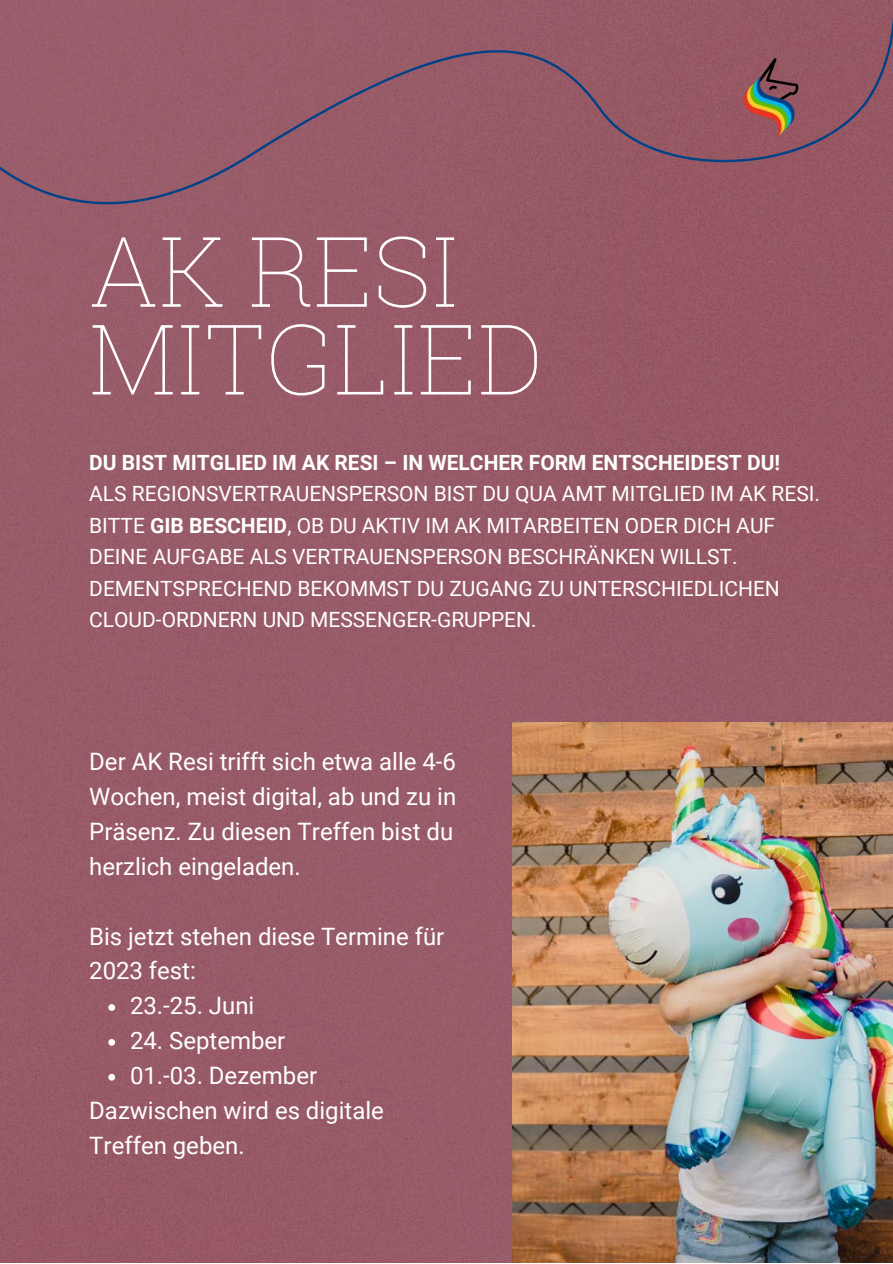
<style>
.page{position:relative;width:893px;height:1264px;background:#fff}
.page>*{position:absolute;margin:0;border:0;box-sizing:border-box;transform-origin:0 0}
.t1{font:100 97.35px/87.8px "Roboto Slab";color:#fff}
.t2{font:24px/34.8px "Roboto";color:#fff}
.t3{font:21px/31.5px "Roboto";color:#fff}
.t4{font:700 21px "Roboto";color:#fff}
.s1{font-weight:700}
</style>
<div class="page">
<div style="left:0;top:532px;width:892px;height:730px;background:#985b67"></div>
<div style="left:0;top:0;width:892px;height:532px;background:#985a67"></div>
<svg style="left:108px;top:1004px;width:7px;height:6px"></svg>
<svg style="left:108px;top:1039px;width:7px;height:6px"></svg>
<svg style="left:108px;top:1073px;width:7px;height:7px"></svg>
<img style="left:512px;top:722px;width:380px;height:540px">
<img style="left:715px;top:42px;width:111px;height:112px">
<h1 class="t1" style="left:89px;top:225px;width:456px">AK RESI<br>MITGLIED</h1>
<p class="t4" style="left:89px;top:450px;width:692px">DU BIST MITGLIED IM AK RESI – IN WELCHER FORM ENTSCHEIDEST DU!</p>
<p class="t3" style="left:89px;top:478px;width:732px">ALS REGIONSVERTRAUENSPERSON BIST DU QUA AMT MITGLIED IM AK RESI.<br>BITTE <span class="s1">GIB BESCHEID</span>, OB DU AKTIV IM AK MITARBEITEN ODER DICH AUF DEINE AUFGABE ALS VERTRAUENSPERSON BESCHRÄNKEN WILLST.<br>DEMENTSPRECHEND BEKOMMST DU ZUGANG ZU UNTERSCHIEDLICHEN CLOUD-ORDNERN UND MESSENGER-GRUPPEN.</p>
<p class="t2" style="left:89px;top:744px;width:368px">Der AK Resi trifft sich etwa alle 4-6<br>Wochen, meist digital, ab und zu in<br>Präsenz. Zu diesen Treffen bist du herzlich eingeladen.</p>
<p class="t2" style="left:89px;top:918px;width:356px">Bis jetzt stehen diese Termine für<br>2023 fest:</p>
<p class="t2" style="left:130px;top:988px;width:126px">23.-25. Juni</p>
<p class="t2" style="left:130px;top:1023px;width:189px">24. September<br>01.-03. Dezember</p>
<p class="t2" style="left:89px;top:1093px;width:296px">Dazwischen wird es digitale<br>Treffen geben.</p>
</div>
